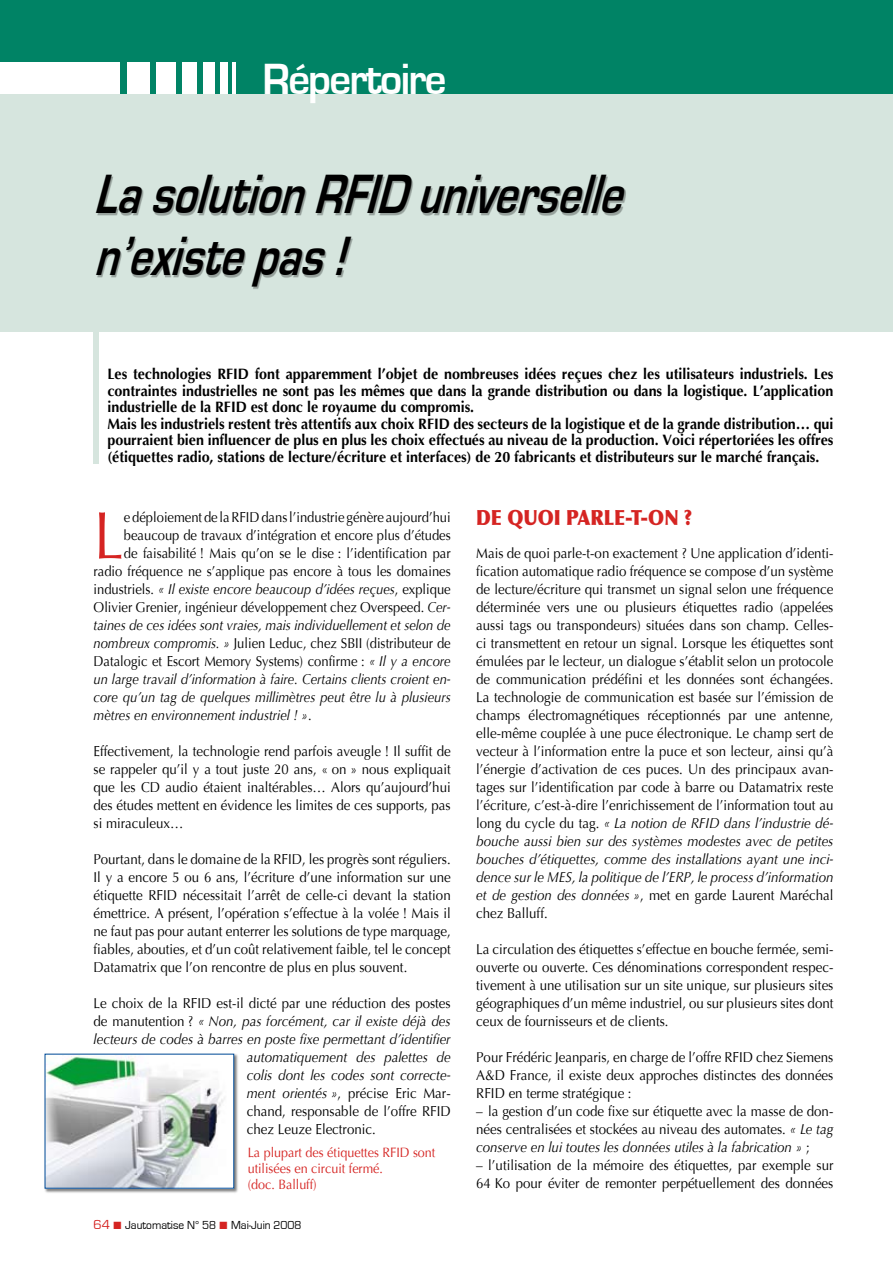
<style>
.page{position:relative;width:893px;height:1263px;background:#fff}
.page>*{position:absolute;margin:0;border:0;box-sizing:border-box;transform-origin:0 0}
.t1{font:66.9px "Optima";color:#d52422;scale:.91 1}
.t2{font:italic 700 57px "Eurostile";color:#000;scale:.78 1}
.t3{font:700 45px "Eurostile";letter-spacing:-.04em;color:#fff;scale:.95 1}
.t4{font:900 21px "Optima";color:#d52422;scale:.86 1}
.t5{font:700 15px/16.5px "Optima";color:#000;scale:.95 1}
.t6{font:14.25px/18px "Optima";color:#000;text-align:justify;scale:.93 1}
.t7{font:14.25px "Optima";color:#000;scale:.91 1}
.t8{font:italic 14.25px "Optima";color:#000;scale:.91 1}
.t9{font:italic 14.25px "Optima";color:#000;scale:.93 1}
.t10{font:13.5px/16.2px "Optima";color:#d52422;scale:.93 1}
.t11{font:12px "Eurostile";color:#000;scale:.95 1}
.s1{font-style:normal}
.s2{font-style:italic}
.s3{font-size:13.5px;color:#d52422}
.s4{color:#d52422}
</style>
<div class="page">
<div style="left:0;top:94px;width:893px;height:238px;background:#d6e5de"></div>
<div style="left:0;top:0;width:893px;height:94px;background:#008365"></div>
<div style="left:0;top:62px;width:120px;height:32px;background:#fff"></div>
<div style="left:128px;top:62px;width:22px;height:32px;background:#fff"></div>
<div style="left:157px;top:62px;width:19px;height:32px;background:#fff"></div>
<div style="left:182px;top:62px;width:15px;height:32px;background:#fff"></div>
<div style="left:203px;top:62px;width:11px;height:32px;background:#fff"></div>
<div style="left:220px;top:62px;width:7px;height:32px;background:#fff"></div>
<hr style="left:232px;top:62px;width:4px;height:32px;background:#fff">
<hr style="left:892px;top:0;width:1px;height:94px;background:#d6e5de">
<div style="left:82px;top:163px;width:691px;height:67px;background:#000;opacity:.3"></div>
<div style="left:94px;top:310px;width:5px;height:154px;background:#d6e5de"></div>
<div style="left:83px;top:225px;width:690px;height:67px;background:#000;opacity:.3"></div>
<div style="left:44px;top:1053px;width:196px;height:141px;background:#000;opacity:.5"></div>
<img style="left:47px;top:1056px;width:185px;height:130px">
<h3 class="t3" style="left:263px;top:55px;width:195px">Répertoire</h3>
<h2 class="t2" style="left:94px;top:164px;width:700px">LasolutionRFIDuniverselle</h2>
<h2 class="t2" style="left:94px;top:225px;width:345px">n’existepas !</h2>
<p class="t5" style="left:107px;top:366px;width:766px">Les technologies RFID font apparemment l’objet de nombreuses idées reçues chez les utilisateurs industriels. Les contraintes industrielles ne sont pas les mêmes que dans la grande distribution ou dans la logistique. L’application industrielle de la RFID est donc le royaume du compromis.<br>Mais les industriels restent très attentifs aux choix RFID des secteurs de la logistique et de la grande distribution… qui pourraient bien influencer de plus en plus les choix effectués au niveau de la production. Voici répertoriées les offres (étiquettes radio, stations de lecture/écriture et interfaces) de 20 fabricants et distributeurs sur le marché français.</p>
<h1 class="t1" style="left:94px;top:497px;width:35px">L</h1>
<p class="t7" style="left:124px;top:509px;width:361px">e déploiement de la RFID dans l’industrie génère aujourd’hui</p>
<p class="t7" style="left:124px;top:527px;width:361px">beaucoup de travaux d’intégration et encore plus d’études</p>
<p class="t7" style="left:124px;top:545px;width:361px">de faisabilité ! Mais qu’on se le dise : l’identification par</p>
<p class="t7" style="left:94px;top:563px;width:394px">radio fréquence ne s’applique pas encore à tous les domaines</p>
<p class="t8" style="left:94px;top:581px;width:394px"><span class="s1">industriels.</span> « Il existe encore beaucoup d’idées reçues<span class="s1">, explique</span></p>
<p class="t7" style="left:94px;top:599px;width:394px">Olivier Grenier, ingénieur développement chez Overspeed. <span class="s2">Cer-</span></p>
<p class="t8" style="left:94px;top:617px;width:394px">taines de ces idées sont vraies, mais individuellement et selon de</p>
<p class="t7" style="left:94px;top:635px;width:394px"><span class="s2">nombreux compromis. »</span> Julien Leduc, chez SBII (distributeur de</p>
<p class="t7" style="left:94px;top:653px;width:394px">Datalogic et Escort Memory Systems) confirme : <span class="s2">« Il y a encore</span></p>
<p class="t8" style="left:94px;top:671px;width:394px">un large travail d’information à faire. Certains clients croient en-</p>
<p class="t8" style="left:94px;top:689px;width:394px">core qu’un tag de quelques millimètres peut être lu à plusieurs</p>
<p class="t8" style="left:94px;top:707px;width:241px">mètres en environnement industriel ! »<span class="s1">.</span></p>
<p class="t6" style="left:94px;top:742px;width:386px">Effectivement, la technologie rend parfois aveugle ! Il suffit de se rappeler qu’il y a tout juste 20 ans, « on » nous expliquait que les CD audio étaient inaltérables… Alors qu’aujourd’hui des études mettent en évidence les limites de ces supports, pas si miraculeux…</p>
<p class="t6" style="left:94px;top:850px;width:386px">Pourtant, dans le domaine de la RFID, les progrès sont réguliers.<br>Il y a encore 5 ou 6 ans, l’écriture d’une information sur une étiquette RFID nécessitait l’arrêt de celle-ci devant la station émettrice. A présent, l’opération s’effectue à la volée ! Mais il ne faut pas pour autant enterrer les solutions de type marquage, fiables, abouties, et d’un coût relativement faible, tel le concept Datamatrix que l’on rencontre de plus en plus souvent.</p>
<p class="t6" style="left:94px;top:994px;width:386px">Le choix de la RFID est-il dicté par une réduction des postes</p>
<p class="t9" style="left:94px;top:1013px;width:386px"><span class="s1">de manutention ?</span> « Non, pas forcément, car il existe déjà des</p>
<p class="t9" style="left:94px;top:1031px;width:386px">lecteurs de codes à barres en poste fixe permettant d’identifier</p>
<p class="t9" style="left:247px;top:1049px;width:221px">automatiquement des palettes de</p>
<p class="t9" style="left:247px;top:1067px;width:221px">colis dont les codes sont correcte-</p>
<p class="t6" style="left:247px;top:1084px;width:221px"><span class="s2">ment orientés »</span>, précise Eric Mar-</p>
<p class="t6" style="left:247px;top:1102px;width:221px">chand, responsable de l’offre RFID</p>
<p class="t6" style="left:247px;top:1120px;width:140px">chez Leuze Electronic.</p>
<p class="t10" style="left:248px;top:1144px;width:203px">La plupart des étiquettes RFID sont utilisées en circuit fermé.<br>(doc. Balluff)</p>
<p class="t11" style="left:94px;top:1218px;width:220px"><span class="s3">64</span> <span class="s4">■</span> Jautomatise N° 58 <span class="s4">■</span> Mai-Juin 2008</p>
<h3 class="t4" style="left:476px;top:505px;width:252px">DE QUOI PARLE-T-ON ?</h3>
<p class="t6" style="left:476px;top:544px;width:386px">Mais de quoi parle-t-on exactement ? Une application d’identi&shy;fication automatique radio fréquence se compose d’un système de lecture/écriture qui transmet un signal selon une fréquence déterminée vers une ou plusieurs étiquettes radio (appelées aussi tags ou transpondeurs) situées dans son champ. Celles&shy;ci transmettent en retour un signal. Lorsque les étiquettes sont émulées par le lecteur, un dialogue s’établit selon un protocole de communication prédéfini et les données sont échangées.<br>La technologie de communication est basée sur l’émission de champs électromagnétiques réceptionnés par une antenne, elle-même couplée à une puce électronique. Le champ sert de vecteur à l’information entre la puce et son lecteur, ainsi qu’à l’énergie d’activation de ces puces. Un des principaux avan&shy;tages sur l’identification par code à barre ou Datamatrix reste l’écriture, c’est-à-dire l’enrichissement de l’information tout au long du cycle du tag. <span class="s2">« La notion de RFID dans l’industrie dé&shy;bouche aussi bien sur des systèmes modestes avec de petites bouches d’étiquettes, comme des installations ayant une inci&shy;dence sur le MES, la politique de l’ERP, le process d’information et de gestion des données »</span>, met en garde Laurent Maréchal chez Balluff.</p>
<p class="t6" style="left:476px;top:940px;width:386px">La circulation des étiquettes s’effectue en bouche fermée, semi&shy;ouverte ou ouverte. Ces dénominations correspondent respec&shy;tivement à une utilisation sur un site unique, sur plusieurs sites géographiques d’un même industriel, ou sur plusieurs sites dont ceux de fournisseurs et de clients.</p>
<p class="t6" style="left:476px;top:1048px;width:386px">Pour Frédéric Jeanparis, en charge de l’offre RFID chez Siemens A&amp;D France, il existe deux approches distinctes des données RFID en terme stratégique :</p>
<p class="t6" style="left:476px;top:1102px;width:386px">– la gestion d’un code fixe sur étiquette avec la masse de don&shy;nées centralisées et stockées au niveau des automates. <span class="s2">« Le tag conserve en lui toutes les données utiles à la fabrication »</span> ;</p>
<p class="t6" style="left:476px;top:1156px;width:386px">– l’utilisation de la mémoire des étiquettes, par exemple sur<br>64 Ko pour éviter de remonter perpétuellement des données</p>
</div>
